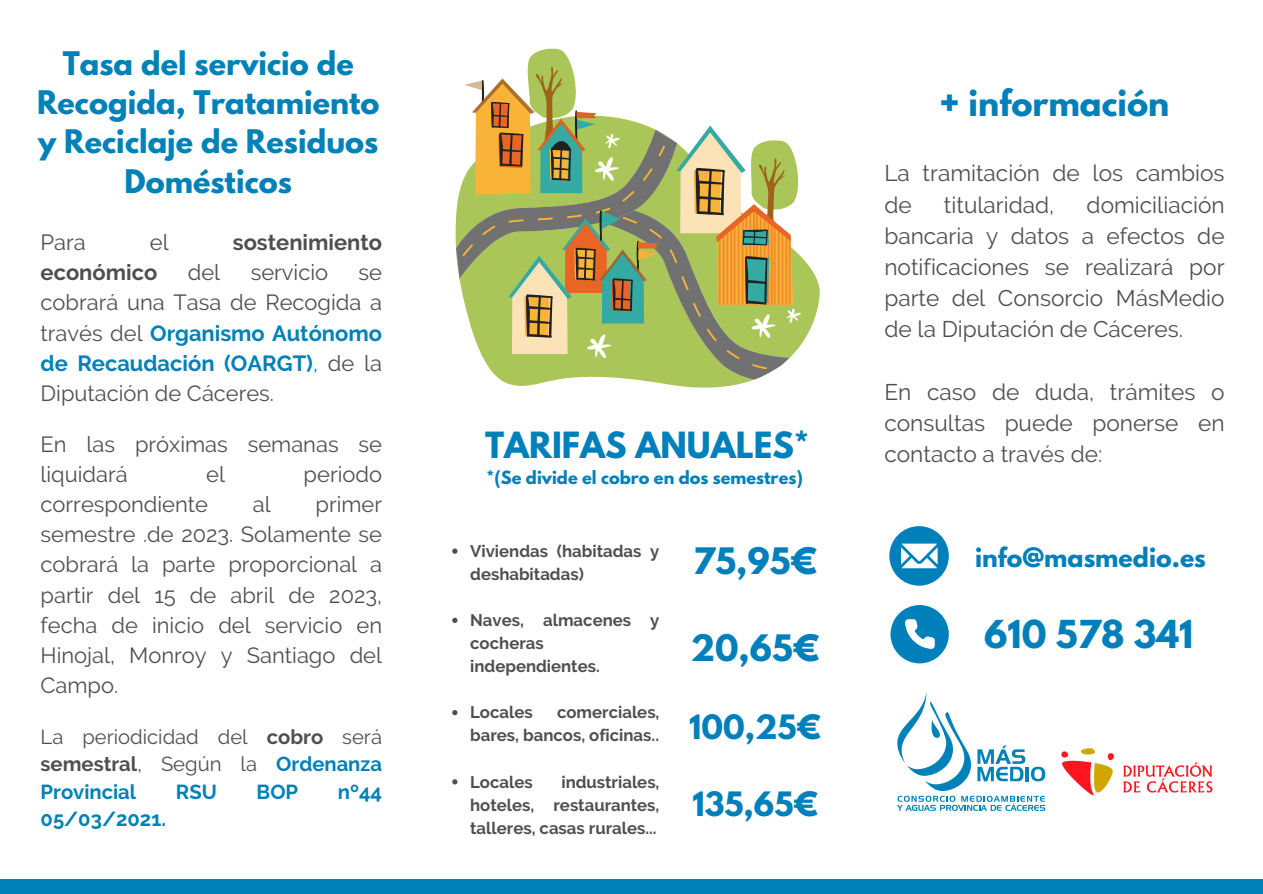
<style>
.page{position:relative;width:1263px;height:894px;background:#fff}
.page>*{position:absolute;margin:0;border:0;box-sizing:border-box;transform-origin:0 0}
.t1{font:700 34.05px "League Spartan";color:#0080bb}
.t2{font:700 32.25px "League Spartan";color:#0080bb}
.t3{font:700 31.95px "League Spartan";color:#0080bb}
.t4{font:700 29.7px "League Spartan";color:#0080bb}
.t5{font:700 28.8px/39.3px "League Spartan";color:#0081b7;text-align:center}
.t6{font:700 23.7px "League Spartan";color:#0080bb}
.t7{font:22.65px/31.2px "Raleway";color:#4f4f4f;text-align:justify}
.t8{font:21.9px/30.2px "Raleway";color:#4f4f4f;text-align:justify}
.t9{font:700 21.9px "Raleway";color:#4f4f4f}
.t10{font:20.25px/27.5px "Raleway";color:#4f4f4f;text-align:justify}
.t11{font:700 20.25px "Raleway";color:#0081b7}
.t12{font:700 16.8px/23.1px "Raleway";color:#4f4f4f}
.t13{font:700 16.2px "League Spartan";color:#0080bb}
.s1{font-weight:700;color:#0081b7}
.s2{color:#0081b7}
.s3{font-weight:700}
</style>
<div class="page">
<div style="left:0;top:878px;width:1263px;height:15px;background:#0081b7"></div>
<svg style="left:499px;top:259px;width:321px;height:129px"></svg>
<svg style="left:456px;top:48px;width:347px;height:331px"></svg>
<svg style="left:889px;top:526px;width:60px;height:59px"></svg>
<svg style="left:890px;top:605px;width:59px;height:58px"></svg>
<img style="left:1061px;top:748px;width:152px;height:48px">
<svg style="left:897px;top:692px;width:148px;height:118px"></svg>
<svg style="left:452px;top:548px;width:5px;height:5px"></svg>
<svg style="left:452px;top:617px;width:5px;height:5px"></svg>
<svg style="left:452px;top:710px;width:5px;height:5px"></svg>
<svg style="left:452px;top:779px;width:5px;height:5px"></svg>
<h5 class="t5" style="left:37px;top:47px;width:344px">Tasa del servicio de<br>Recogida, Tratamiento y Reciclaje de Residuos<br>Domésticos</h5>
<h5 class="t8" style="left:41px;top:227px;width:47px">Para</h5>
<h5 class="t8" style="left:150px;top:227px;width:20px">el</h5>
<h5 class="t9" style="left:233px;top:229px;width:151px">sostenimiento</h5>
<h5 class="t9" style="left:41px;top:259px;width:118px">económico</h5>
<h5 class="t8" style="left:188px;top:257px;width:34px">del</h5>
<h5 class="t8" style="left:251px;top:257px;width:79px">servicio</h5>
<h5 class="t8" style="left:41px;top:257px;width:343px;text-indent:318px">se cobrará una Tasa de Recogida a través del <span class="s1">Organismo Autónomo de Recaudación (OARGT)</span><span class="s2">,</span> de la Diputación de Cáceres.</h5>
<h6 class="t8" style="left:41px;top:428px;width:343px">En las próximas semanas se liquidará</h6>
<h6 class="t8" style="left:206px;top:459px;width:20px">el</h6>
<h6 class="t8" style="left:304px;top:459px;width:80px">periodo</h6>
<h6 class="t8" style="left:41px;top:489px;width:169px">correspondiente</h6>
<h6 class="t8" style="left:253px;top:489px;width:19px">al</h6>
<h6 class="t8" style="left:41px;top:489px;width:343px;text-indent:275px">primer semestre .de 2023. Solamente se cobrará la parte proporcional a partir del 15 de abril de 2023, fecha de inicio del servicio en Hinojal, Monroy y Santiago del Campo.</h6>
<p class="t10" style="left:41px;top:722px;width:343px">La periodicidad del <span class="s3">cobro</span> será <span class="s3">semestral</span>, Según la <span class="s1">Ordenanza Provincial</span></p>
<p class="t11" style="left:176px;top:779px;width:42px">RSU</p>
<p class="t11" style="left:257px;top:779px;width:43px">BOP</p>
<p class="t11" style="left:338px;top:779px;width:46px">nº44</p>
<p class="t11" style="left:41px;top:806px;width:127px">05/03/2021.</p>
<h1 class="t3" style="left:485px;top:429px;width:326px">TARIFAS ANUALES*</h1>
<p class="t13" style="left:487px;top:469px;width:318px">*(Se divide el cobro en dos semestres)</p>
<h2 class="t12" style="left:470px;top:539px;width:191px">Viviendas (habitadas y deshabitadas)</h2>
<h5 class="t12" style="left:470px;top:608px;width:191px">Naves, almacenes y cocheras independientes.</h5>
<h5 class="t12" style="left:470px;top:700px;width:64px">Locales</h5>
<h5 class="t12" style="left:470px;top:700px;width:191px;text-align:right">comerciales,<br>bares, bancos, oficinas..</h5>
<p class="t12" style="left:470px;top:769px;width:64px">Locales</p>
<p class="t12" style="left:470px;top:769px;width:191px;text-align:justify;text-indent:91px">industriales, hoteles, restaurantes, talleres, casas rurales...</p>
<p class="t2" style="left:693px;top:545px;width:125px">75,95€</p>
<p class="t2" style="left:691px;top:632px;width:130px">20,65€</p>
<p class="t4" style="left:689px;top:712px;width:134px">100,25€</p>
<h2 class="t4" style="left:692px;top:789px;width:127px">135,65€</h2>
<h2 class="t3" style="left:940px;top:87px;width:231px">+ información</h2>
<h3 class="t7" style="left:884px;top:158px;width:342px">La tramitación de los cambios de</h3>
<h3 class="t7" style="left:884px;top:189px;width:342px;text-indent:202px">domiciliación bancaria y datos a efectos de notificaciones se realizará por parte del Consorcio MásMedio de la Diputación de Cáceres.</h3>
<h3 class="t7" style="left:944px;top:189px;width:112px">titularidad,</h3>
<h3 class="t7" style="left:884px;top:376px;width:342px">En caso de duda, trámites o consultas puede ponerse en contacto a través de:</h3>
<p class="t6" style="left:975px;top:545px;width:232px">info@masmedio.es</p>
<h4 class="t1" style="left:984px;top:617px;width:211px">610 578 341</h4>
</div>
